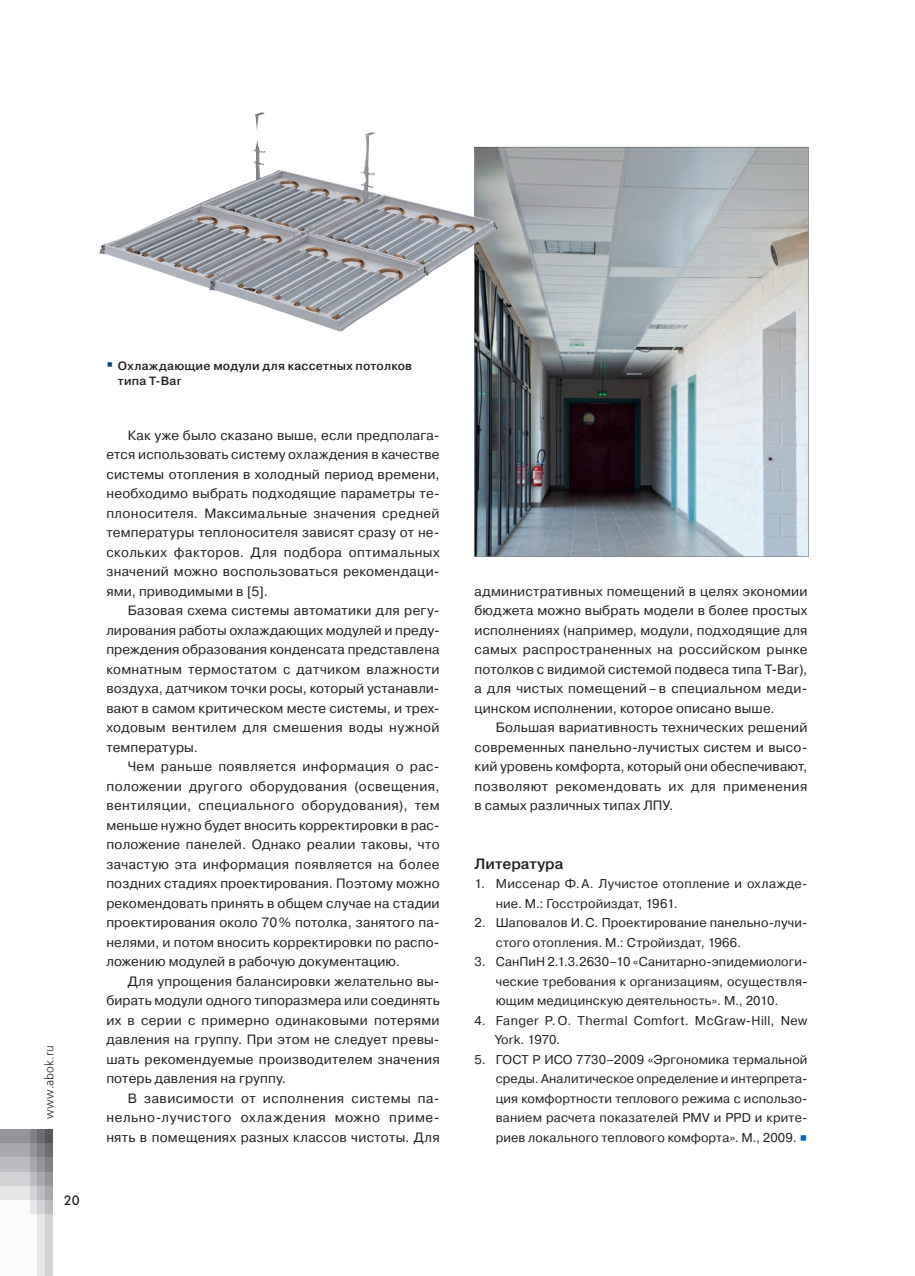
<style>
.page{position:relative;width:915px;height:1276px;background:#fff}
.page>*{position:absolute;margin:0;border:0;box-sizing:border-box;transform-origin:0 0}
.t1{font:500 15px "Pragmatica";color:#231f20}
.t2{font:13.5px/19.5px "Pragmatica";letter-spacing:.02em;color:#231f20;text-align:justify}
.t3{font:13.5px "Futura Futuris";color:#231f20}
.t4{font:12.75px/19.5px "Pragmatica";letter-spacing:.015em;color:#231f20}
.t5{font:500 12px/15px "Pragmatica";letter-spacing:.02em;color:#231f20}
.t6{font:300 12px "Free Set";letter-spacing:.015em;color:#231f20}
.s1{font-size:13.5px;color:#0166b3}
</style>
<div class="page">
<div style="left:0;top:1129px;width:30px;height:14px;background:#939598"></div>
<div style="left:0;top:1143px;width:30px;height:15px;background:#a8a9ad"></div>
<div style="left:0;top:1158px;width:30px;height:14px;background:#bcbdc0"></div>
<div style="left:0;top:1172px;width:30px;height:14px;background:#d1d2d4"></div>
<div style="left:0;top:1186px;width:30px;height:14px;background:#e6e7e9"></div>
<div style="left:30px;top:1129px;width:7px;height:14px;background:#808285"></div>
<div style="left:30px;top:1143px;width:7px;height:15px;background:#939598"></div>
<div style="left:30px;top:1158px;width:7px;height:14px;background:#a8a9ad"></div>
<div style="left:30px;top:1172px;width:7px;height:14px;background:#bcbdc0"></div>
<div style="left:30px;top:1186px;width:7px;height:14px;background:#d1d2d4"></div>
<div style="left:30px;top:1200px;width:7px;height:14px;background:#e6e7e9"></div>
<div style="left:37px;top:1129px;width:8px;height:14px;background:#6c6d70"></div>
<div style="left:37px;top:1143px;width:8px;height:15px;background:#808285"></div>
<div style="left:37px;top:1158px;width:8px;height:14px;background:#939598"></div>
<div style="left:37px;top:1172px;width:8px;height:14px;background:#a8a9ad"></div>
<div style="left:37px;top:1186px;width:8px;height:14px;background:#bcbdc0"></div>
<div style="left:37px;top:1200px;width:8px;height:14px;background:#d1d2d4"></div>
<div style="left:45px;top:1129px;width:8px;height:14px;background:#57585a"></div>
<div style="left:45px;top:1143px;width:8px;height:15px;background:#6c6d70"></div>
<div style="left:45px;top:1158px;width:8px;height:14px;background:#808285"></div>
<div style="left:45px;top:1172px;width:8px;height:14px;background:#939598"></div>
<div style="left:45px;top:1186px;width:8px;height:14px;background:#a8a9ad"></div>
<div style="left:45px;top:1200px;width:8px;height:14px;background:#bcbdc0"></div>
<div style="left:0;top:1200px;width:30px;height:76px;background:#fafafa"></div>
<div style="left:30px;top:1214px;width:7px;height:62px;background:#fafafa"></div>
<div style="left:37px;top:1214px;width:8px;height:62px;background:#e6e7e9"></div>
<div style="left:45px;top:1214px;width:8px;height:62px;background:#d1d2d4"></div>
<svg style="left:474px;top:147px;width:334px;height:410px;background:#959ca0"></svg>
<img style="left:99px;top:112px;width:367px;height:219px">
<img style="left:475px;top:216px;width:23px;height:28px">
<svg style="left:474px;top:216px;width:1px;height:29px"></svg>
<p class="t6" style="left:42px;top:1118px;width:75px;rotate:-90deg">www.abok.ru</p>
<p class="t3" style="left:64px;top:1192px;width:17px">20</p>
<p class="t5" style="left:118px;top:358px;width:295px">Охлаждающие модули для кассетных потолков типа T-Bar</p>
<p class="t2" style="left:106px;top:425px;width:335px;text-indent:21px">Как уже было сказано выше, если предполага&shy;ется использовать систему охлаждения в качестве системы отопления в холодный период времени, необходимо выбрать подходящие параметры те&shy;плоносителя. Максимальные значения средней температуры теплоносителя зависят сразу от не&shy;скольких факторов. Для подбора оптимальных значений можно воспользоваться рекомендаци&shy;ями, приводимыми в [5].</p>
<p class="t2" style="left:106px;top:601px;width:335px;text-indent:21px">Базовая схема системы автоматики для регу&shy;лирования работы охлаждающих модулей и преду&shy;преждения образования конденсата представлена комнатным термостатом с датчиком влажности воздуха, датчиком точки росы, который устанавли&shy;вают в самом критическом месте системы, и трех&shy;ходовым вентилем для смешения воды нужной температуры.</p>
<p class="t2" style="left:106px;top:757px;width:334px;text-indent:21px">Чем раньше появляется информация о рас&shy;положении другого оборудования (освещения, вентиляции, специального оборудования), тем меньше нужно будет вносить корректировки в рас&shy;положение панелей. Однако реалии таковы, что зачастую эта информация появляется на более поздних стадиях проектирования. Поэтому можно рекомендовать принять в общем случае на стадии проектирования около 70 % потолка, занятого па&shy;нелями, и потом вносить корректировки по распо&shy;ложению модулей в рабочую документацию.</p>
<p class="t2" style="left:106px;top:971px;width:335px;text-indent:21px">Для упрощения балансировки желательно вы&shy;бирать модули одного типоразмера или соединять их в серии с примерно одинаковыми потерями давления на группу. При этом не следует превы&shy;шать рекомендуемые производителем значения потерь давления на группу.</p>
<p class="t2" style="left:106px;top:1088px;width:335px;text-indent:21px">В зависимости от исполнения системы па&shy;нельно-лучистого охлаждения можно приме&shy;нять в помещениях разных классов чистоты. Для</p>
<p class="t2" style="left:474px;top:581px;width:334px">административных помещений в целях экономии бюджета можно выбрать модели в более простых исполнениях (например, модули, подходящие для самых распространенных на российском рынке потолков с видимой системой подвеса типа T-Bar), а для чистых помещений – в специальном меди&shy;цинском исполнении, которое описано выше.</p>
<p class="t2" style="left:474px;top:718px;width:334px;text-indent:21px">Большая вариативность технических решений современных панельно-лучистых систем и высо&shy;кий уровень комфорта, который они обеспечивают, позволяют рекомендовать их для применения в самых различных типах ЛПУ.</p>
<p class="t1" style="left:474px;top:854px;width:90px">Литература</p>
<p class="t4" style="left:495px;top:874px;width:313px;text-indent:-21px">1. Миссенар Ф. А. Лучистое отопление и охлажде&shy;ние. М.: Госстройиздат, 1961.</p>
<p class="t4" style="left:495px;top:913px;width:313px;text-indent:-21px">2. Шаповалов И. С. Проектирование панельно-лучи&shy;стого отопления. М.: Стройиздат, 1966.</p>
<p class="t4" style="left:495px;top:952px;width:313px;text-align:justify;text-indent:-21px">3. СанПиН 2.1.3.2630–10 «Санитарно-эпидемиологи&shy;ческие требования к организациям, осуществля&shy;ющим медицинскую деятельность». М., 2010.</p>
<p class="t4" style="left:495px;top:1011px;width:313px;text-indent:-21px">4. Fanger P. O. Thermal Comfort. McGraw-Hill, New<br>York. 1970.</p>
<p class="t4" style="left:495px;top:1050px;width:313px;text-align:justify;text-indent:-21px">5. ГОСТ Р ИСО 7730–2009 «Эргономика термальной среды. Аналитическое определение и интерпрета&shy;ция комфортности теплового режима с использо&shy;ванием расчета показателей PMV и PPD и крите&shy;риев локального теплового комфорта». М., 2009. <span class="s1">∎</span></p>
</div>
